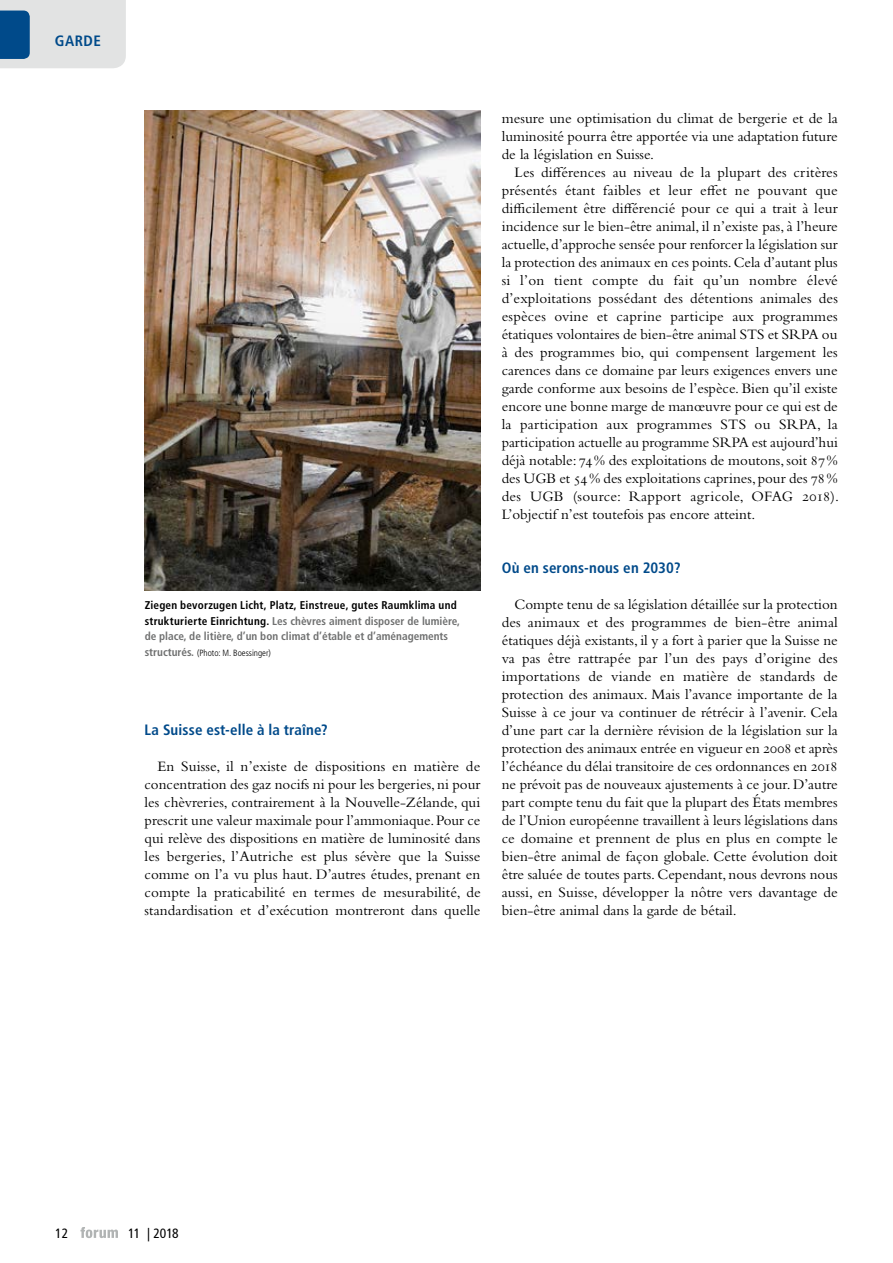
<style>
.page{position:relative;width:893px;height:1263px;background:#fff}
.page>*{position:absolute;margin:0;border:0;box-sizing:border-box;transform-origin:0 0}
.t1{font:15px/18px "Bembo Std";color:#000;text-align:justify}
.t2{font:700 condensed 15px "Frutiger LT Std";letter-spacing:.01em;color:#004a8a}
.t3{font:condensed 13.5px "Frutiger LT Std";letter-spacing:-.005em;color:#000}
.t4{font:700 condensed 11.25px/15.8px "Frutiger LT Std";letter-spacing:.01em;color:#6f7070}
.t5{font:300 condensed 9px "Frutiger LT Std";color:#000}
.s1{color:#000}
.s2{font-weight:700;font-size:11.25px;color:#6f7070}
</style>
<div class="page">
<svg style="left:80px;top:1227px;width:38px;height:11px"></svg>
<img style="left:145px;top:110px;width:335px;height:481px">
<svg style="left:0;top:0;width:126px;height:68px;background:#bcc9d4"></svg>
<p class="t2" style="left:55px;top:32px;width:48px">GARDE</p>
<p class="t4" style="left:145px;top:597px;width:317px"><span class="s1">Ziegen bevorzugen Licht, Platz, Einstreue, gutes Raumklima und strukturierte Einrichtung.</span> Les chèvres aiment disposer de lumière, de place, de litière, d’un bon climat d’étable et d’aménagements</p>
<p class="t5" style="left:145px;top:648px;width:128px"><span class="s2">structurés.</span> (Photo: M. Boessinger)</p>
<p class="t2" style="left:145px;top:721px;width:185px">La Suisse est-elle à la traîne?</p>
<p class="t1" style="left:145px;top:757px;width:338px;text-indent:13px">En Suisse, il n’existe de dispositions en matière de concentration des gaz nocifs ni pour les bergeries, ni pour les chèvreries, contrairement à la Nouvelle-Zélande, qui prescrit une valeur maximale pour l’ammoniaque. Pour ce qui relève des dispositions en matière de luminosité dans les bergeries, l’Autriche est plus sévère que la Suisse comme on l’a vu plus haut. D’autres études, prenant en compte la praticabilité en termes de mesurabilité, de standardisation et d’exécution montreront dans quelle</p>
<p class="t1" style="left:502px;top:109px;width:337px">mesure une optimisation du climat de bergerie et de la luminosité pourra être apportée via une adaptation future de la législation en Suisse.</p>
<p class="t1" style="left:502px;top:163px;width:339px;text-indent:13px">Les différences au niveau de la plupart des critères présentés étant faibles et leur effet ne pouvant que difficilement être différencié pour ce qui a trait à leur incidence sur le bien-être animal, il n’existe pas, à l’heure actuelle, d’approche sensée pour renforcer la législation sur la protection des animaux en ces points. Cela d’autant plus si l’on tient compte du fait qu’un nombre élevé d’exploitations possédant des détentions animales des espèces ovine et caprine participe aux programmes étatiques volontaires de bien-être animal STS et SRPA ou à des programmes bio, qui compensent largement les carences dans ce domaine par leurs exigences envers une garde conforme aux besoins de l’espèce. Bien qu’il existe encore une bonne marge de manœuvre pour ce qui est de la participation aux programmes STS ou SRPA, la participation actuelle au programme SRPA est aujourd’hui déjà notable: 74% des exploitations de moutons, soit 87% des UGB et 54% des exploitations caprines, pour des 78% des UGB (source: Rapport agricole, OFAG 2018).<br>L’objectif n’est toutefois pas encore atteint.</p>
<p class="t2" style="left:502px;top:559px;width:180px">Où en serons-nous en 2030?</p>
<p class="t1" style="left:502px;top:595px;width:338px;text-indent:13px">Compte tenu de sa législation détaillée sur la protection des animaux et des programmes de bien-être animal étatiques déjà existants, il y a fort à parier que la Suisse ne va pas être rattrapée par l’un des pays d’origine des importations de viande en matière de standards de protection des animaux. Mais l’avance importante de la Suisse à ce jour va continuer de rétrécir à l’avenir. Cela d’une part car la dernière révision de la législation sur la protection des animaux entrée en vigueur en 2008 et après l’échéance du délai transitoire de ces ordonnances en 2018 ne prévoit pas de nouveaux ajustements à ce jour. D’autre part compte tenu du fait que la plupart des États membres de l’Union européenne travaillent à leurs législations dans ce domaine et prennent de plus en plus en compte le bien-être animal de façon globale. Cette évolution doit être saluée de toutes parts. Cependant, nous devrons nous aussi, en Suisse, développer la nôtre vers davantage de bien-être animal dans la garde de bétail.</p>
<p class="t3" style="left:55px;top:1225px;width:14px">12</p>
<p class="t3" style="left:128px;top:1225px;width:52px">11 | 2018</p>
</div>
